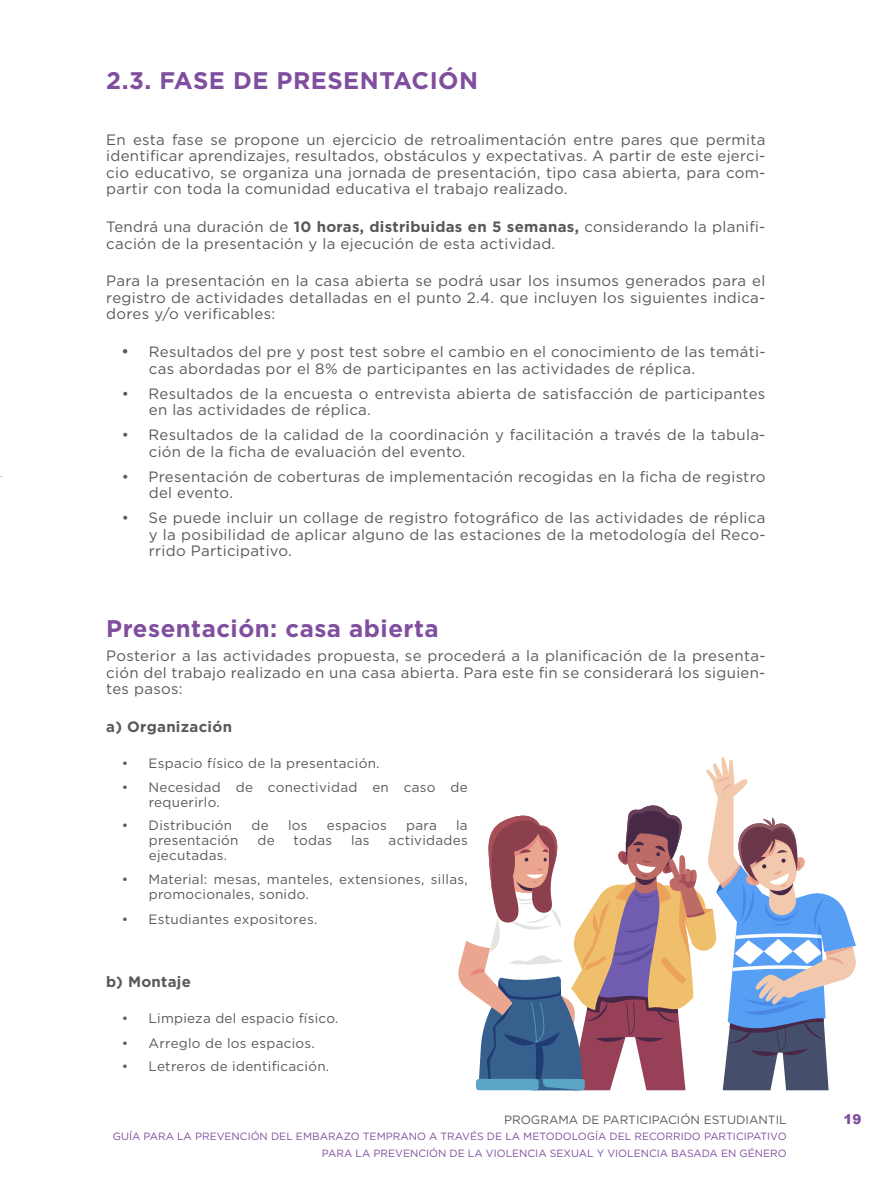
<style>
.page{position:relative;width:893px;height:1191px;background:#fff}
.page>*{position:absolute;margin:0;border:0;box-sizing:border-box;transform-origin:0 0}
.t1{font:700 24px "Gotham";letter-spacing:.02em;color:#804e9f}
.t2{font:15px/16.5px "Gotham";letter-spacing:.02em;color:#58595b}
.t3{font:700 15px "Gotham";letter-spacing:.02em;color:#58595b}
.t4{font:13.5px/15px "Gotham";letter-spacing:.02em;color:#58595b}
.t5{font:900 13.5px "Arial";color:#804e9f}
.t6{font:12px "Gotham";color:#58595b}
.t7{font:10.5px/16.5px "Gotham";color:#804e9f;text-align:right}
.s1{font-weight:700}
</style>
<div class="page">
<svg style="left:458px;top:757px;width:398px;height:333px"></svg>
<h1 class="t1" style="left:106px;top:65px;width:373px">2.3. FASE DE PRESENTACIÓN</h1>
<p class="t2" style="left:106px;top:131px;width:661px;text-align:justify">En esta fase se propone un ejercicio de retroalimentación entre pares que permita identificar aprendizajes, resultados, obstáculos y expectativas. A partir de este ejerci&shy;cio educativo, se organiza una jornada de presentación, tipo casa abierta, para com&shy;partir con toda la comunidad educativa el trabajo realizado.</p>
<p class="t2" style="left:106px;top:218px;width:661px">Tendrá una duración de <span class="s1">10 horas, distribuidas en 5 semanas,</span> considerando la planifi&shy;cación de la presentación y la ejecución de esta actividad.</p>
<p class="t2" style="left:106px;top:272px;width:661px;text-align:justify">Para la presentación en la casa abierta se podrá usar los insumos generados para el registro de actividades detalladas en el punto 2.4. que incluyen los siguientes indica&shy;dores y/o verificables:</p>
<p class="t2" style="left:149px;top:343px;width:618px;text-indent:-27px">• Resultados del pre y post test sobre el cambio en el conocimiento de las temáti&shy;cas abordadas por el 8% de participantes en las actividades de réplica.</p>
<p class="t2" style="left:149px;top:385px;width:618px;text-indent:-27px">• Resultados de la encuesta o entrevista abierta de satisfacción de participantes en las actividades de réplica.</p>
<p class="t2" style="left:149px;top:426px;width:618px;text-indent:-27px">• Resultados de la calidad de la coordinación y facilitación a través de la tabula&shy;ción de la ficha de evaluación del evento.</p>
<p class="t2" style="left:149px;top:468px;width:618px;text-indent:-27px">• Presentación de coberturas de implementación recogidas en la ficha de registro del evento.</p>
<p class="t2" style="left:149px;top:509px;width:618px;text-align:justify;text-indent:-27px">• Se puede incluir un collage de registro fotográfico de las actividades de réplica y la posibilidad de aplicar alguno de las estaciones de la metodología del Reco&shy;rrido Participativo.</p>
<h1 class="t1" style="left:106px;top:613px;width:334px">Presentación: casa abierta</h1>
<p class="t2" style="left:106px;top:647px;width:661px;text-align:justify">Posterior a las actividades propuesta, se procederá a la planificación de la presenta&shy;ción del trabajo realizado en una casa abierta. Para este fin se considerará los siguien&shy;tes pasos:</p>
<p class="t3" style="left:106px;top:716px;width:127px">a) Organización</p>
<p class="t4" style="left:122px;top:755px;width:259px">• Espacio físico de la presentación.</p>
<p class="t4" style="left:149px;top:779px;width:320px;text-indent:-27px">• Necesidad de conectividad en caso de requerirlo.</p>
<p class="t4" style="left:122px;top:817px;width:112px">• Distribución</p>
<p class="t4" style="left:252px;top:817px;width:19px">de</p>
<p class="t4" style="left:288px;top:817px;width:21px">los</p>
<p class="t4" style="left:327px;top:817px;width:62px">espacios</p>
<p class="t4" style="left:406px;top:817px;width:32px">para</p>
<p class="t4" style="left:456px;top:817px;width:13px">la</p>
<p class="t4" style="left:149px;top:832px;width:91px">presentación</p>
<p class="t4" style="left:257px;top:832px;width:19px">de</p>
<p class="t4" style="left:294px;top:832px;width:40px">todas</p>
<p class="t4" style="left:351px;top:832px;width:20px">las</p>
<p class="t4" style="left:389px;top:832px;width:81px">actividades</p>
<p class="t4" style="left:149px;top:847px;width:80px">ejecutadas.</p>
<p class="t4" style="left:149px;top:871px;width:320px;text-indent:-27px">• Material: mesas, manteles, extensiones, sillas, promocionales, sonido.</p>
<p class="t4" style="left:122px;top:911px;width:197px">• Estudiantes expositores.</p>
<p class="t3" style="left:106px;top:971px;width:86px">b) Montaje</p>
<p class="t4" style="left:122px;top:1010px;width:218px">• Limpieza del espacio físico.</p>
<p class="t4" style="left:122px;top:1035px;width:195px">• Arreglo de los espacios.</p>
<p class="t4" style="left:122px;top:1058px;width:209px">• Letreros de identificación.</p>
<p class="t6" style="left:504px;top:1111px;width:284px">PROGRAMA DE PARTICIPACIÓN ESTUDIANTIL</p>
<p class="t7" style="left:113px;top:1128px;width:675px">GUÍA PARA LA PREVENCIÓN DEL EMBARAZO TEMPRANO A TRAVÉS DE LA METODOLOGÍA DEL RECORRIDO PARTICIPATIVO<br>PARA LA PREVENCIÓN DE LA VIOLENCIA SEXUAL Y VIOLENCIA BASADA EN GÉNERO</p>
<p class="t5" style="left:843px;top:1109px;width:20px">19</p>
</div>
